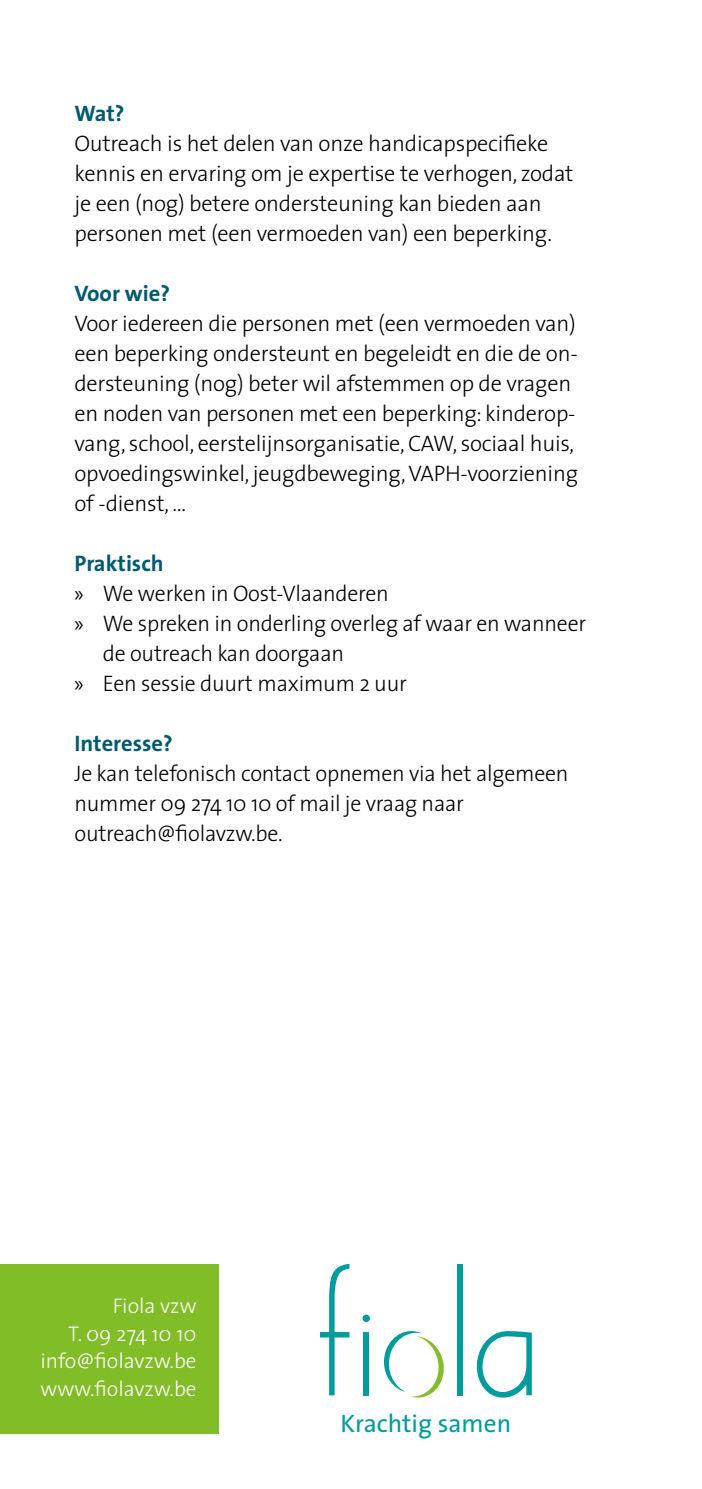
<style>
.page{position:relative;width:702px;height:1489px;background:#fff}
.page>*{position:absolute;margin:0;border:0;box-sizing:border-box;transform-origin:0 0}
.t1{font:25.25px "The Sans";color:#009c9d}
.t2{font:300 22.5px/30px "The Sans";letter-spacing:-.01em;color:#000}
.t3{font:700 22.5px "The Sans";color:#005a70}
.Body-01{font:300 21.25px/27.5px "The Sans";color:#fff;text-align:justify}
.s1{font-family:"Myriad Pro";font-weight:400}
</style>
<div class="page">
<div style="left:0;top:1263px;width:218px;height:170px;background:#81bd26"></div>
<svg style="left:320px;top:1264px;width:29px;height:131px"></svg>
<div style="left:363px;top:1331px;width:6px;height:64px;background:#009c9d"></div>
<div style="left:457px;top:1263px;width:6px;height:132px;background:#009c9d"></div>
<svg style="left:477px;top:1331px;width:54px;height:66px"></svg>
<svg style="left:384px;top:1331px;width:60px;height:66px"></svg>
<div style="left:362px;top:1314px;width:8px;height:7px;background:#009c9d;border-radius:50%"></div>
<p class="t3" style="left:74px;top:95px;width:52px">Wat?</p>
<p class="t2" style="left:74px;top:128px;width:500px">Outreach is het delen van onze handicapspecifieke kennis en ervaring om je expertise te verhogen, zodat je een (nog) betere ondersteuning kan bieden aan personen met (een vermoeden van) een beperking.</p>
<p class="t3" style="left:74px;top:275px;width:97px">Voor wie?</p>
<p class="t2" style="left:74px;top:308px;width:505px">Voor iedereen die personen met (een vermoeden van) een beperking ondersteunt en begeleidt en die de on&shy;dersteuning (nog) beter wil afstemmen op de vragen en noden van personen met een beperking: kinderop&shy;vang, school, eerstelijnsorganisatie, CAW, sociaal huis, opvoedingswinkel, jeugdbeweging, VAPH-voorziening of -dienst, …</p>
<p class="t3" style="left:74px;top:545px;width:91px">Praktisch</p>
<p class="t2" style="left:74px;top:578px;width:316px"><span class="s1">»</span> We werken in Oost-Vlaanderen</p>
<p class="t2" style="left:103px;top:608px;width:485px;text-indent:-28px"><span class="s1">»</span> We spreken in onderling overleg af waar en wanneer de outreach kan doorgaan</p>
<p class="t2" style="left:74px;top:668px;width:334px"><span class="s1">»</span> Een sessie duurt maximum 2 uur</p>
<p class="t3" style="left:74px;top:725px;width:100px">Interesse?</p>
<p class="t2" style="left:74px;top:758px;width:495px">Je kan telefonisch contact opnemen via het algemeen nummer 09 274 10 10 of mail je vraag naar outreach@fiolavzw.be.</p>
<p class="Body-01" style="left:113px;top:1291px;width:85px">Fiola vzw</p>
<p class="Body-01" style="left:40px;top:1318px;width:158px;text-indent:28px">T. 09 274 10 10 info@fiolavzw.be www.fiolavzw.be</p>
<p class="t1" style="left:340px;top:1401px;width:172px">Krachtig samen</p>
</div>
